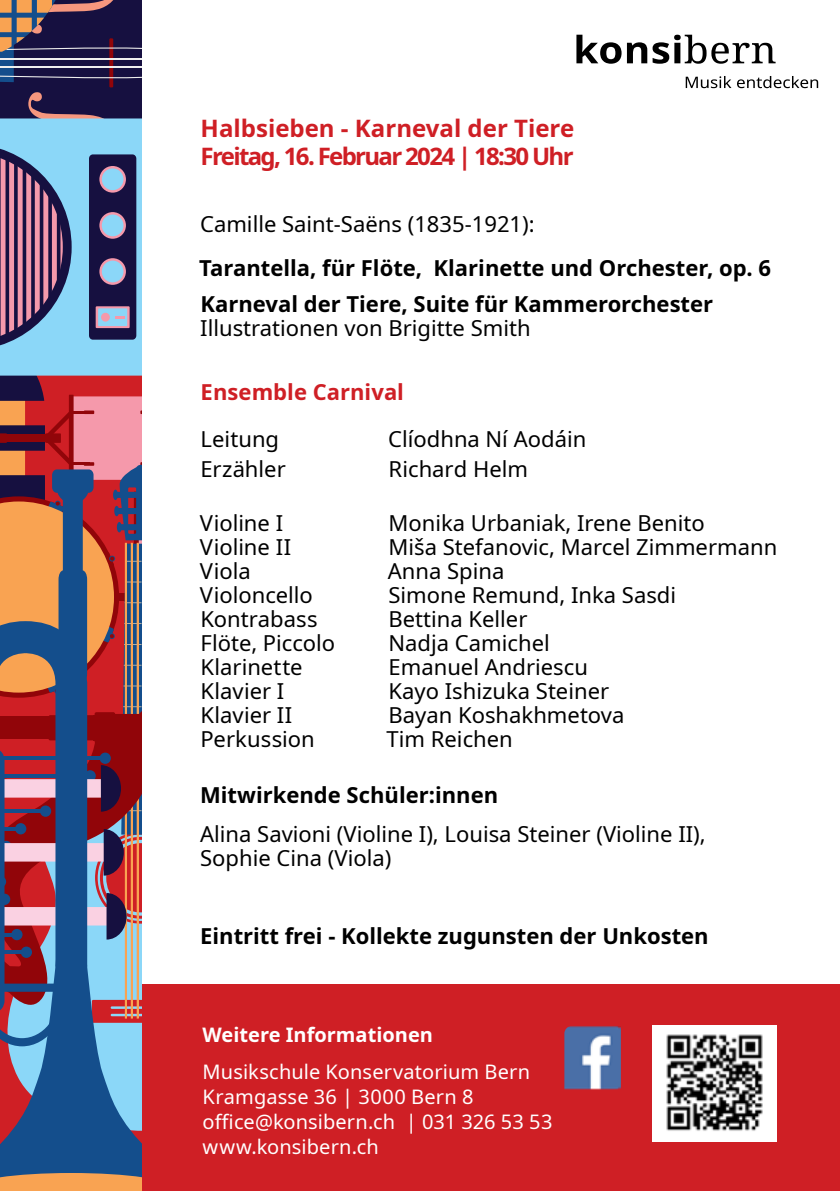
<style>
.page{position:relative;width:840px;height:1191px;background:#fff}
.page>*{position:absolute;margin:0;border:0;box-sizing:border-box;transform-origin:0 0}
.t1{font:700 24px/28px "Noto Sans";letter-spacing:-.02em;color:#cf1f25}
.t2{font:22px/24px "Noto Sans";color:#000}
.t3{font:700 22px/36.4px "Noto Sans";color:#000}
.t4{font:700 22px "Noto Sans";letter-spacing:.005em;color:#cf1f25}
.t5{font:20px/25px "Noto Sans";letter-spacing:.005em;color:#fff}
.t6{font:700 20px "Noto Sans";color:#fff}
</style>
<div class="page">
<div style="left:0;top:984px;width:839px;height:207px;background:#cf1f25"></div>
<img style="left:652px;top:1025px;width:124px;height:116px">
<img style="left:564px;top:1026px;width:56px;height:63px">
<svg style="left:0;top:0;width:141px;height:1191px;background:#796379"></svg>
<svg style="left:576px;top:35px;width:199px;height:29px"></svg>
<svg style="left:685px;top:76px;width:132px;height:12px"></svg>
<p class="t1" style="left:200px;top:114px;width:375px">Halbsieben - Karneval der Tiere<br>Freitag, 16. Februar 2024 | 18:30 Uhr</p>
<p class="t2" style="left:200px;top:211px;width:336px">Camille Saint-Saëns (1835-1921):</p>
<p class="t3" style="left:199px;top:249px;width:573px">Tarantella, für Flöte, Klarinette und Orchester, op. 6<br>Karneval der Tiere, Suite für Kammerorchester</p>
<p class="t2" style="left:200px;top:315px;width:332px">Illustrationen von Brigitte Smith</p>
<p class="t4" style="left:200px;top:376px;width:205px">Ensemble Carnival</p>
<p class="t2" style="left:200px;top:423px;width:87px;line-height:30px">Leitung<br>Erzähler</p>
<p class="t2" style="left:200px;top:510px;width:137px">Violine I<br>Violine II<br>Viola<br>Violoncello<br>Kontrabass<br>Flöte, Piccolo<br>Klarinette<br>Klavier I<br>Klavier II<br>Perkussion</p>
<p class="t2" style="left:388px;top:423px;width:199px;line-height:30px">Clíodhna Ní Aodáin<br>Richard Helm</p>
<p class="t2" style="left:386px;top:510px;width:392px">Monika Urbaniak, Irene Benito<br>Miša Stefanovic, Marcel Zimmermann<br>Anna Spina<br>Simone Remund, Inka Sasdi<br>Bettina Keller<br>Nadja Camichel<br>Emanuel Andriescu<br>Kayo Ishizuka Steiner<br>Bayan Koshakhmetova<br>Tim Reichen</p>
<p class="t3" style="left:200px;top:775px;width:299px">Mitwirkende Schüler:innen</p>
<p class="t2" style="left:200px;top:821px;width:507px">Alina Savioni (Violine I), Louisa Steiner (Violine II),<br>Sophie Cina (Viola)</p>
<p class="t3" style="left:200px;top:917px;width:509px">Eintritt frei - Kollekte zugunsten der Unkosten</p>
<p class="t6" style="left:202px;top:1020px;width:232px">Weitere Informationen</p>
<p class="t5" style="left:202px;top:1058px;width:351px">Musikschule Konservatorium Bern<br>Kramgasse 36 | 3000 Bern 8 office@konsibern.ch | 031 326 53 53 www.konsibern.ch</p>
</div>
